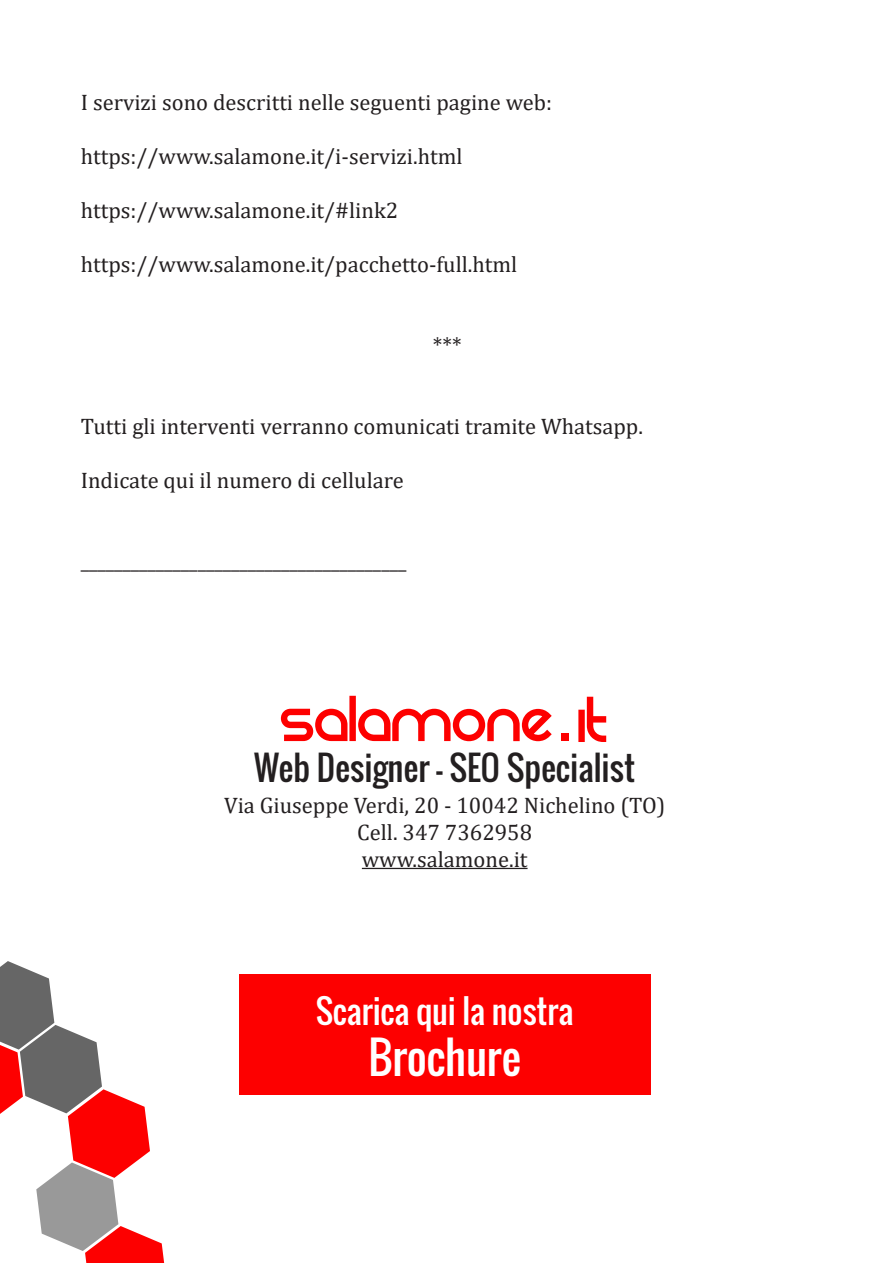
<style>
.page{position:relative;width:893px;height:1263px;background:#fff}
.page>*{position:absolute;margin:0;border:0;box-sizing:border-box;transform-origin:0 0}
.t1{font:72px "REZ";color:#fd0000}
.t2{font:43.2px "Oswald";color:#fff}
.t3{font:33px "Oswald";color:#231f20}
.t4{font:32.4px "Oswald";color:#fff}
.t5{font:22.5px/27px "Cambria";color:#231f20;text-align:center}
.s1{font-family:"Arial"}
</style>
<div class="page">
<hr style="left:362px;top:868px;width:166px;height:1px;background:#231f20">
<svg style="left:0;top:961px;width:164px;height:302px"></svg>
<div style="left:239px;top:974px;width:411px;height:121px;background:#fd0000"></div>
<p class="t5" style="left:81px;top:89px;width:473px">I servizi sono descritti nelle seguenti pagine web:</p>
<p class="t5" style="left:81px;top:143px;width:383px">https://www.salamone.it/i-servizi.html</p>
<p class="t5" style="left:81px;top:197px;width:319px">https://www.salamone.it/#link2</p>
<p class="t5" style="left:81px;top:251px;width:438px">https://www.salamone.it/pacchetto-full.html</p>
<p class="t5" style="left:433px;top:332px;width:30px">***</p>
<p class="t5" style="left:81px;top:413px;width:564px">Tutti gli interventi verranno comunicati tramite Whatsapp.</p>
<p class="t5" style="left:81px;top:467px;width:324px">Indicate qui il numero di cellulare</p>
<p class="t5" style="left:81px;top:548px;width:327px">_______________________________________</p>
<h1 class="t1" style="left:281px;top:696px;width:329px">salamone<span class="s1">.</span>it</h1>
<h3 class="t3" style="left:254px;top:743px;width:383px">Web Designer - SEO Specialist</h3>
<p class="t5" style="left:224px;top:792px;width:443px">Via Giuseppe Verdi, 20 - 10042 Nichelino (TO)<br>Cell. 347 7362958<br>www.salamone.it</p>
<h3 class="t4" style="left:316px;top:986px;width:260px">Scarica qui la nostra</h3>
<h2 class="t2" style="left:368px;top:1025px;width:154px">Brochure</h2>
</div>
